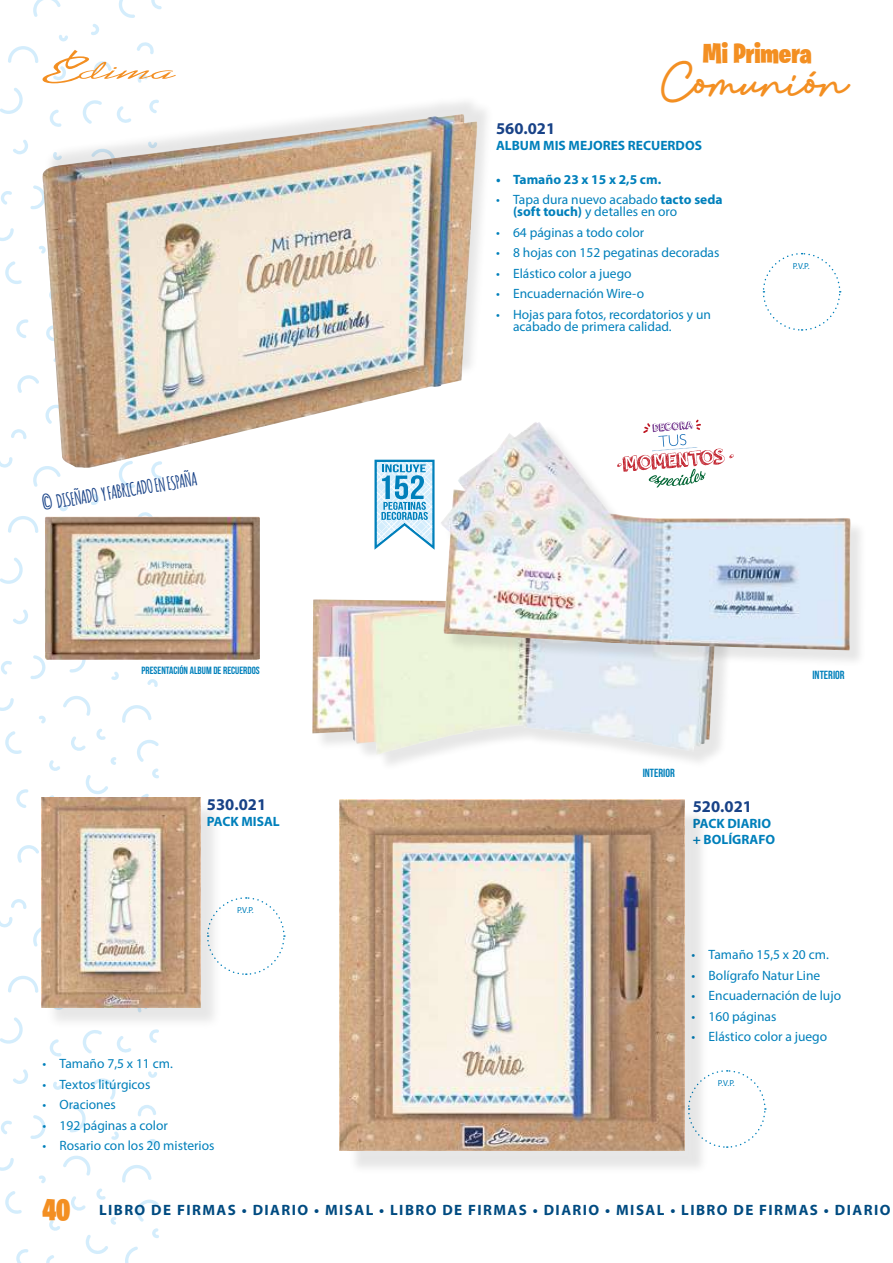
<style>
.page{position:relative;width:893px;height:1263px;background:#fff}
.page>*{position:absolute;margin:0;border:0;box-sizing:border-box;transform-origin:0 0}
.t1{font:32.1px "Blues Malone";color:#f38f22}
.t2{font:900 30px "Burbank Big Condensed";color:#f38f22}
.t3{font:900 27.9px "Burbank Big Condensed";color:#f38f22}
.t4{font:700 18px "Amatic";color:#184287}
.t5{font:700 16.5px "Myriad Pro";color:#184287}
.t6{font:700 15px "Myriad Pro";letter-spacing:.095em;color:#004b81}
.t7{font:13.5px/12px "Myriad Pro";color:#0080bb}
.t8{font:700 13.5px/16.2px "Myriad Pro";color:#0080bb}
.t9{font:11.85px "Bebas Neue";color:#0080bb}
.t10{font:10.5px "Bebas Neue";color:#0080bb}
.t11{font:8.7px "Myriad Pro";color:#0080bb}
.s1{font-weight:700}
</style>
<div class="page">
<svg style="left:122px;top:705px;width:30px;height:18px"></svg>
<svg style="left:59px;top:505px;width:9px;height:6px"></svg>
<svg style="left:137px;top:740px;width:22px;height:22px"></svg>
<svg style="left:137px;top:512px;width:17px;height:5px"></svg>
<svg style="left:91px;top:493px;width:8px;height:12px"></svg>
<svg style="left:33px;top:467px;width:28px;height:20px"></svg>
<svg style="left:152px;top:768px;width:7px;height:10px"></svg>
<svg style="left:0;top:457px;width:13px;height:11px"></svg>
<svg style="left:151px;top:469px;width:11px;height:10px"></svg>
<svg style="left:17px;top:845px;width:22px;height:18px"></svg>
<svg style="left:96px;top:728px;width:10px;height:12px"></svg>
<svg style="left:0;top:698px;width:14px;height:13px"></svg>
<svg style="left:11px;top:899px;width:16px;height:10px"></svg>
<svg style="left:5px;top:731px;width:17px;height:23px"></svg>
<svg style="left:13px;top:609px;width:15px;height:15px"></svg>
<svg style="left:39px;top:715px;width:7px;height:9px"></svg>
<svg style="left:119px;top:469px;width:16px;height:19px"></svg>
<svg style="left:8px;top:516px;width:30px;height:17px"></svg>
<svg style="left:63px;top:696px;width:28px;height:20px"></svg>
<svg style="left:86px;top:775px;width:22px;height:19px"></svg>
<svg style="left:49px;top:760px;width:11px;height:11px"></svg>
<svg style="left:111px;top:757px;width:5px;height:8px"></svg>
<svg style="left:147px;top:679px;width:11px;height:8px"></svg>
<svg style="left:30px;top:655px;width:16px;height:24px"></svg>
<svg style="left:1px;top:661px;width:11px;height:14px"></svg>
<svg style="left:136px;top:794px;width:20px;height:4px"></svg>
<svg style="left:16px;top:789px;width:12px;height:19px"></svg>
<svg style="left:70px;top:660px;width:49px;height:20px"></svg>
<svg style="left:71px;top:736px;width:15px;height:15px"></svg>
<svg style="left:46px;top:795px;width:12px;height:3px"></svg>
<svg style="left:0;top:557px;width:23px;height:27px"></svg>
<svg style="left:149px;top:1030px;width:10px;height:13px"></svg>
<svg style="left:122px;top:1165px;width:30px;height:18px"></svg>
<svg style="left:137px;top:1199px;width:22px;height:23px"></svg>
<svg style="left:117px;top:1036px;width:14px;height:17px"></svg>
<svg style="left:33px;top:925px;width:9px;height:22px"></svg>
<svg style="left:152px;top:1228px;width:7px;height:10px"></svg>
<svg style="left:0;top:917px;width:13px;height:11px"></svg>
<svg style="left:50px;top:1039px;width:12px;height:18px"></svg>
<svg style="left:96px;top:1188px;width:10px;height:12px"></svg>
<svg style="left:0;top:1158px;width:14px;height:13px"></svg>
<svg style="left:53px;top:1082px;width:9px;height:8px"></svg>
<svg style="left:5px;top:1191px;width:17px;height:23px"></svg>
<svg style="left:13px;top:1069px;width:15px;height:15px"></svg>
<svg style="left:39px;top:1175px;width:7px;height:8px"></svg>
<svg style="left:138px;top:1105px;width:18px;height:11px"></svg>
<svg style="left:8px;top:976px;width:30px;height:17px"></svg>
<svg style="left:83px;top:1030px;width:19px;height:24px"></svg>
<svg style="left:63px;top:1155px;width:28px;height:21px"></svg>
<svg style="left:86px;top:1235px;width:22px;height:19px"></svg>
<svg style="left:49px;top:1220px;width:11px;height:11px"></svg>
<svg style="left:111px;top:1217px;width:5px;height:8px"></svg>
<svg style="left:147px;top:1139px;width:11px;height:8px"></svg>
<svg style="left:30px;top:1115px;width:16px;height:24px"></svg>
<svg style="left:1px;top:1120px;width:11px;height:14px"></svg>
<svg style="left:148px;top:1071px;width:9px;height:7px"></svg>
<svg style="left:125px;top:1246px;width:13px;height:17px"></svg>
<svg style="left:16px;top:1249px;width:12px;height:14px"></svg>
<svg style="left:70px;top:1078px;width:49px;height:62px"></svg>
<svg style="left:71px;top:1196px;width:15px;height:15px"></svg>
<svg style="left:46px;top:1255px;width:8px;height:8px"></svg>
<svg style="left:0;top:1017px;width:23px;height:27px"></svg>
<svg style="left:33px;top:0;width:28px;height:17px"></svg>
<svg style="left:151px;top:0;width:11px;height:9px"></svg>
<svg style="left:17px;top:375px;width:22px;height:18px"></svg>
<svg style="left:0;top:228px;width:14px;height:13px"></svg>
<svg style="left:11px;top:429px;width:16px;height:10px"></svg>
<svg style="left:5px;top:261px;width:17px;height:23px"></svg>
<svg style="left:13px;top:140px;width:15px;height:14px"></svg>
<svg style="left:39px;top:246px;width:3px;height:7px"></svg>
<svg style="left:119px;top:0;width:16px;height:18px"></svg>
<svg style="left:30px;top:185px;width:12px;height:25px"></svg>
<svg style="left:1px;top:191px;width:11px;height:14px"></svg>
<svg style="left:16px;top:319px;width:12px;height:19px"></svg>
<svg style="left:0;top:24px;width:176px;height:90px"></svg>
<div style="left:314px;top:601px;width:420px;height:170px;background:#000;opacity:.1"></div>
<img style="left:312px;top:599px;width:405px;height:156px">
<div style="left:42px;top:93px;width:452px;height:370px;background:#000;opacity:.1"></div>
<img style="left:42px;top:114px;width:436px;height:355px">
<svg style="left:762px;top:253px;width:79px;height:78px"></svg>
<img style="left:45px;top:517px;width:215px;height:143px">
<div style="left:443px;top:424px;width:425px;height:243px;background:#000;opacity:.1"></div>
<img style="left:440px;top:422px;width:411px;height:228px">
<svg style="left:374px;top:460px;width:61px;height:90px"></svg>
<svg style="left:617px;top:420px;width:117px;height:68px"></svg>
<svg style="left:709px;top:1070px;width:57px;height:78px"></svg>
<div style="left:348px;top:808px;width:361px;height:367px;background:#000;opacity:.1"></div>
<img style="left:340px;top:799px;width:344px;height:351px">
<svg style="left:223px;top:897px;width:62px;height:78px"></svg>
<div style="left:45px;top:801px;width:177px;height:229px;background:#000;opacity:.1"></div>
<img style="left:42px;top:798px;width:158px;height:209px">
<h3 class="t3" style="left:703px;top:36px;width:110px">Mi Primera</h3>
<h1 class="t1" style="left:663px;top:62px;width:186px">Comunión</h1>
<h3 class="t4" style="left:40px;top:491px;width:158px;rotate:-9deg">© DISEÑADO Y FABRICADO EN ESPAÑA</h3>
<p class="t10" style="left:142px;top:665px;width:120px">PRESENTACIÓN ALBUM DE RECUERDOS</p>
<p class="t5" style="left:207px;top:794px;width:61px">530.021</p>
<p class="t8" style="left:207px;top:813px;width:74px">PACK MISAL</p>
<p class="t11" style="left:237px;top:904px;width:18px">P.V.P.</p>
<p class="t7" style="left:43px;top:1058px;width:132px">• Tamaño 7,5 x 11 cm.</p>
<p class="t7" style="left:43px;top:1078px;width:109px">• Textos litúrgicos</p>
<p class="t7" style="left:43px;top:1099px;width:75px">• Oraciones</p>
<p class="t7" style="left:43px;top:1119px;width:127px">• 192 páginas a color</p>
<p class="t7" style="left:43px;top:1140px;width:174px">• Rosario con los 20 misterios</p>
<p class="t5" style="left:496px;top:117px;width:61px">560.021</p>
<p class="t8" style="left:496px;top:137px;width:207px">ALBUM MIS MEJORES RECUERDOS</p>
<p class="t8" style="left:496px;top:171px;width:167px">• Tamaño 23 x 15 x 2,5 cm.</p>
<p class="t7" style="left:513px;top:193px;width:211px;text-indent:-17px">• Tapa dura nuevo acabado <span class="s1">tacto seda (soft touch)</span> y detalles en oro</p>
<p class="t7" style="left:496px;top:226px;width:150px">• 64 páginas a todo color</p>
<p class="t7" style="left:496px;top:246px;width:225px">• 8 hojas con 152 pegatinas decoradas</p>
<p class="t7" style="left:496px;top:267px;width:137px">• Elástico color a juego</p>
<p class="t7" style="left:496px;top:287px;width:150px">• Encuadernación Wire-o</p>
<p class="t7" style="left:513px;top:308px;width:199px;text-indent:-17px">• Hojas para fotos, recordatorios y un acabado de primera calidad.</p>
<p class="t11" style="left:793px;top:260px;width:18px">P.V.P.</p>
<p class="t9" style="left:643px;top:767px;width:34px">INTERIOR</p>
<p class="t5" style="left:693px;top:795px;width:61px">520.021</p>
<p class="t8" style="left:693px;top:815px;width:84px">PACK DIARIO + BOLÍGRAFO</p>
<p class="t9" style="left:812px;top:668px;width:34px">INTERIOR</p>
<p class="t7" style="left:692px;top:948px;width:139px">• Tamaño 15,5 x 20 cm.</p>
<p class="t7" style="left:692px;top:969px;width:130px">• Bolígrafo Natur Line</p>
<p class="t7" style="left:692px;top:989px;width:151px">• Encuadernación de lujo</p>
<p class="t7" style="left:692px;top:1010px;width:86px">• 160 páginas</p>
<p class="t7" style="left:692px;top:1030px;width:137px">• Elástico color a juego</p>
<p class="t11" style="left:718px;top:1077px;width:18px">P.V.P.</p>
<h2 class="t2" style="left:43px;top:1191px;width:29px">40</h2>
<p class="t6" style="left:99px;top:1200px;width:793px">LIBRO DE FIRMAS • DIARIO • MISAL • LIBRO DE FIRMAS • DIARIO • MISAL • LIBRO DE FIRMAS • DIARIO</p>
</div>
